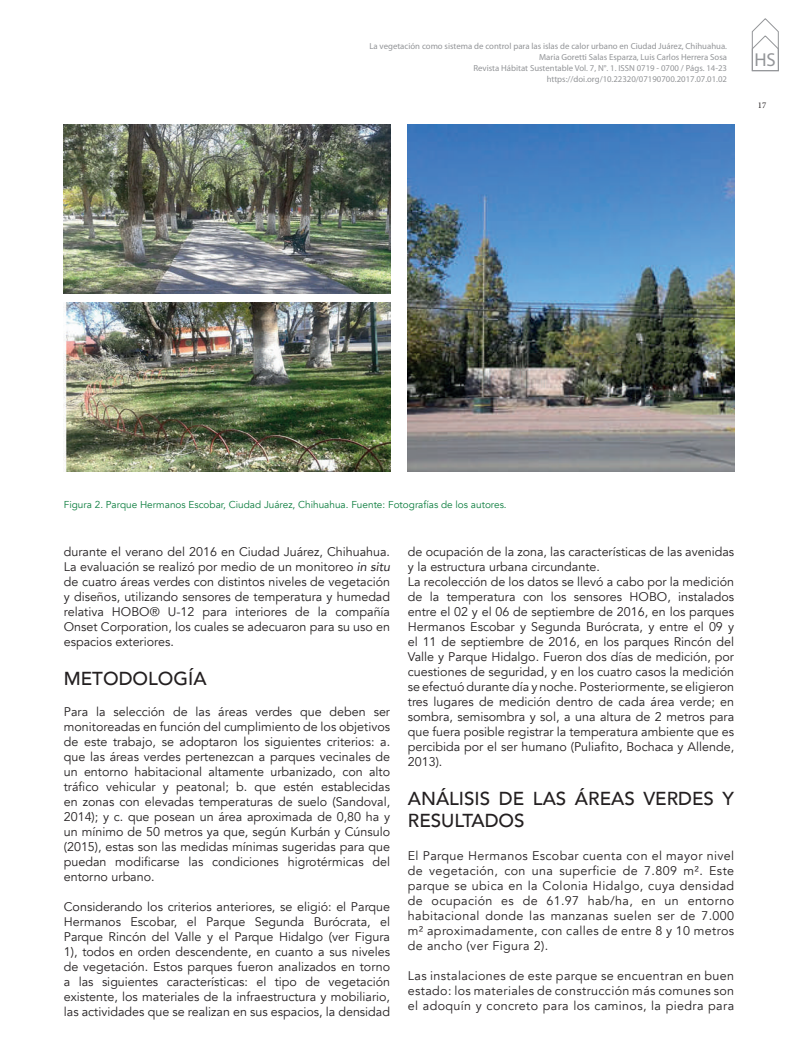
<style>
.page{position:relative;width:798px;height:1063px;background:#fff}
.page>*{position:absolute;margin:0;border:0;box-sizing:border-box;transform-origin:0 0}
.t1{font:500 18.75px/22.5px "Avenir";color:#231f20}
.t2{font:18.75px "Myriad Pro";color:#939598}
.t3{font:12.5px/15px "Avenir";color:#231f20;text-align:justify}
.t4{font:10px "Avenir";color:#0c7d3e}
.t5{font:8.75px/11.2px "Myriad Pro";color:#939598;text-align:right}
.t6{font:8.75px "Minion Pro";color:#231f20}
.s1{font-style:italic}
</style>
<div class="page">
<svg style="left:751px;top:18px;width:27px;height:53px"></svg>
<img style="left:64px;top:124px;width:326px;height:169px">
<img style="left:407px;top:124px;width:326px;height:347px">
<img style="left:64px;top:302px;width:326px;height:169px">
<p class="t5" style="left:369px;top:40px;width:359px">La vegetación como sistema de control para las islas de calor urbano en Ciudad Juárez, Chihuahua.<br>Maria Goretti Salas Esparza, Luis Carlos Herrera Sosa<br>Revista Hábitat Sustentable Vol. 7, N°. 1. ISSN 0719 - 0700 / Págs. 14-23 https://doi.org/10.22320/07190700.2017.07.01.02</p>
<h1 class="t2" style="left:754px;top:48px;width:23px">HS</h1>
<p class="t6" style="left:757px;top:99px;width:10px">17</p>
<p class="t4" style="left:64px;top:498px;width:444px">Figura 2. Parque Hermanos Escobar, Ciudad Juárez, Chihuahua. Fuente: Fotografías de los autores.</p>
<p class="t3" style="left:407px;top:544px;width:328px;text-align:left">de ocupación de la zona, las características de las avenidas y la estructura urbana circundante.<br>La recolección de los datos se llevó a cabo por la medición de la temperatura con los sensores HOBO, instalados entre el 02 y el 06 de septiembre de 2016, en los parques Hermanos Escobar y Segunda Burócrata, y entre el 09 y el 11 de septiembre de 2016, en los parques Rincón del Valle y Parque Hidalgo. Fueron dos días de medición, por cuestiones de seguridad, y en los cuatro casos la medición se efectuó durante día y noche. Posteriormente, se eligieron tres lugares de medición dentro de cada área verde; en sombra, semisombra y sol, a una altura de 2 metros para que fuera posible registrar la temperatura ambiente que es percibida por el ser humano (Puliafito, Bochaca y Allende, 2013).</p>
<h1 class="t1" style="left:407px;top:786px;width:327px">ANÁLISIS DE LAS ÁREAS VERDES Y<br>RESULTADOS</h1>
<p class="t3" style="left:407px;top:849px;width:328px">El Parque Hermanos Escobar cuenta con el mayor nivel de vegetación, con una superficie de 7.809 m². Este parque se ubica en la Colonia Hidalgo, cuya densidad de ocupación es de 61.97 hab/ha, en un entorno habitacional donde las manzanas suelen ser de 7.000 m² aproximadamente, con calles de entre 8 y 10 metros de ancho (ver Figura 2).</p>
<p class="t3" style="left:407px;top:969px;width:328px">Las instalaciones de este parque se encuentran en buen estado: los materiales de construcción más comunes son el adoquín y concreto para los caminos, la piedra para</p>
<p class="t3" style="left:64px;top:544px;width:327px">durante el verano del 2016 en Ciudad Juárez, Chihuahua.<br>La evaluación se realizó por medio de un monitoreo <span class="s1">in situ </span>de cuatro áreas verdes con distintos niveles de vegetación y diseños, utilizando sensores de temperatura y humedad relativa HOBO® U-12 para interiores de la compañía Onset Corporation, los cuales se adecuaron para su uso en espacios exteriores.</p>
<h1 class="t1" style="left:64px;top:666px;width:144px">METODOLOGÍA</h1>
<p class="t3" style="left:64px;top:705px;width:328px">Para la selección de las áreas verdes que deben ser monitoreadas en función del cumplimiento de los objetivos de este trabajo, se adoptaron los siguientes criterios: a. que las áreas verdes pertenezcan a parques vecinales de un entorno habitacional altamente urbanizado, con alto tráfico vehicular y peatonal; b. que estén establecidas en zonas con elevadas temperaturas de suelo (Sandoval, 2014); y c. que posean un área aproximada de 0,80 ha y un mínimo de 50 metros ya que, según Kurbán y Cúnsulo (2015), estas son las medidas mínimas sugeridas para que puedan modificarse las condiciones higrotérmicas del entorno urbano.</p>
<p class="t3" style="left:64px;top:900px;width:328px">Considerando los criterios anteriores, se eligió: el Parque Hermanos Escobar, el Parque Segunda Burócrata, el Parque Rincón del Valle y el Parque Hidalgo (ver Figura 1), todos en orden descendente, en cuanto a sus niveles de vegetación. Estos parques fueron analizados en torno a las siguientes características: el tipo de vegetación existente, los materiales de la infraestructura y mobiliario, las actividades que se realizan en sus espacios, la densidad</p>
</div>
